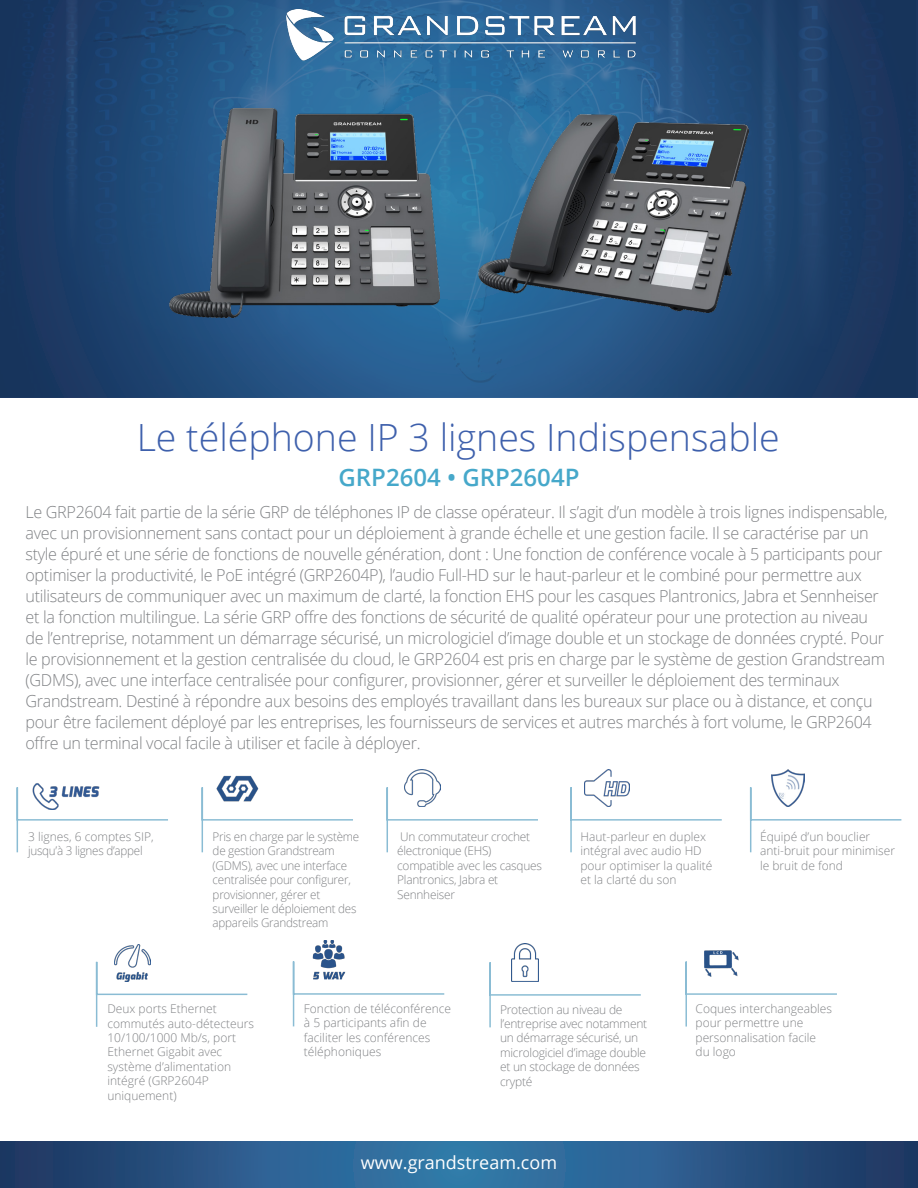
<style>
.page{position:relative;width:918px;height:1188px;background:#fff}
.page>*{position:absolute;margin:0;border:0;box-sizing:border-box;transform-origin:0 0}
.t1{font:300 37.5px "Open Sans";color:#3e60ac}
.t2{font:600 24px "Open Sans";color:#46a8ca}
.t3{font:18px "Open Sans";color:#fff}
.t4{font:300 16.5px/21px "Open Sans";letter-spacing:-.02em;color:#808285}
.t5{font:300 12px/14.4px "Open Sans";color:#808285}
.t6{font:300 12px/14.4px "Open Sans";letter-spacing:-.02em;color:#808285}
</style>
<div class="page">
<img style="left:0;top:0;width:916px;height:396px">
<img style="left:278px;top:10px;width:362px;height:53px">
<svg style="left:0;top:1142px;width:918px;height:46px;background:#295988"></svg>
<svg style="left:16px;top:787px;width:152px;height:66px"></svg>
<img style="left:31px;top:783px;width:72px;height:26px">
<img style="left:704px;top:950px;width:35px;height:10px">
<svg style="left:685px;top:960px;width:152px;height:67px"></svg>
<svg style="left:489px;top:962px;width:152px;height:66px"></svg>
<img style="left:511px;top:944px;width:28px;height:38px">
<svg style="left:292px;top:961px;width:153px;height:66px"></svg>
<img style="left:304px;top:941px;width:51px;height:42px">
<svg style="left:95px;top:961px;width:153px;height:66px"></svg>
<img style="left:114px;top:945px;width:37px;height:36px">
<svg style="left:201px;top:787px;width:152px;height:66px"></svg>
<img style="left:215px;top:775px;width:46px;height:34px">
<svg style="left:386px;top:787px;width:152px;height:66px"></svg>
<img style="left:404px;top:769px;width:37px;height:37px">
<svg style="left:570px;top:786px;width:152px;height:67px"></svg>
<img style="left:584px;top:769px;width:45px;height:38px">
<svg style="left:749px;top:787px;width:153px;height:66px"></svg>
<img style="left:772px;top:770px;width:33px;height:37px">
<img style="left:170px;top:109px;width:270px;height:208px">
<img style="left:479px;top:115px;width:270px;height:197px">
<p class="t1" style="left:137px;top:412px;width:645px">Le téléphone IP 3 lignes Indispensable</p>
<p class="t2" style="left:339px;top:461px;width:242px">GRP2604 • GRP2604P</p>
<p class="t4" style="left:26px;top:501px;width:864px">Le GRP2604 fait partie de la série GRP de téléphones IP de classe opérateur. Il s’agit d’un modèle à trois lignes indispensable, avec un provisionnement sans contact pour un déploiement à grande échelle et une gestion facile. Il se caractérise par un style épuré et une série de fonctions de nouvelle génération, dont : Une fonction de conférence vocale à 5 participants pour optimiser la productivité, le PoE intégré (GRP2604P), l’audio Full-HD sur le haut-parleur et le combiné pour permettre aux utilisateurs de communiquer avec un maximum de clarté, la fonction EHS pour les casques Plantronics, Jabra et Sennheiser et la fonction multilingue. La série GRP offre des fonctions de sécurité de qualité opérateur pour une protection au niveau de l’entreprise, notamment un démarrage sécurisé, un micrologiciel d’image double et un stockage de données crypté. Pour le provisionnement et la gestion centralisée du cloud, le GRP2604 est pris en charge par le système de gestion Grandstream (GDMS), avec une interface centralisée pour configurer, provisionner, gérer et surveiller le déploiement des terminaux Grandstream. Destiné à répondre aux besoins des employés travaillant dans les bureaux sur place ou à distance, et conçu pour être facilement déployé par les entreprises, les fournisseurs de services et autres marchés à fort volume, le GRP2604 offre un terminal vocal facile à utiliser et facile à déployer.</p>
<p class="t5" style="left:28px;top:829px;width:127px">3 lignes, 6 comptes SIP,</p>
<p class="t6" style="left:28px;top:844px;width:116px">jusqu’à 3 lignes d’appel</p>
<p class="t6" style="left:213px;top:829px;width:148px">Pris en charge par le système de gestion Grandstream (GDMS), avec une interface centralisée pour configurer, provisionner, gérer et surveiller le déploiement des appareils Grandstream</p>
<p class="t6" style="left:397px;top:829px;width:146px">Un commutateur crochet électronique (EHS) compatible avec les casques<br>Plantronics, Jabra et<br>Sennheiser</p>
<p class="t5" style="left:580px;top:829px;width:134px">Haut-parleur en duplex intégral avec audio HD pour optimiser la qualité et la clarté du son</p>
<p class="t5" style="left:760px;top:829px;width:137px">Équipé d’un bouclier anti-bruit pour minimiser le bruit de fond</p>
<p class="t5" style="left:107px;top:1001px;width:148px">Deux ports Ethernet commutés auto-détecteurs<br>10/100/1000 Mb/s, port<br>Ethernet Gigabit avec système d’alimentation intégré (GRP2604P uniquement)</p>
<p class="t5" style="left:304px;top:1001px;width:149px">Fonction de téléconférence à 5 participants afin de faciliter les conférences téléphoniques</p>
<p class="t6" style="left:500px;top:1002px;width:149px">Protection au niveau de l’entreprise avec notamment un démarrage sécurisé, un micrologiciel d’image double et un stockage de données crypté</p>
<p class="t3" style="left:361px;top:1151px;width:198px">www.grandstream.com</p>
<p class="t5" style="left:696px;top:1001px;width:138px">Coques interchangeables pour permettre une personnalisation facile du logo</p>
</div>
